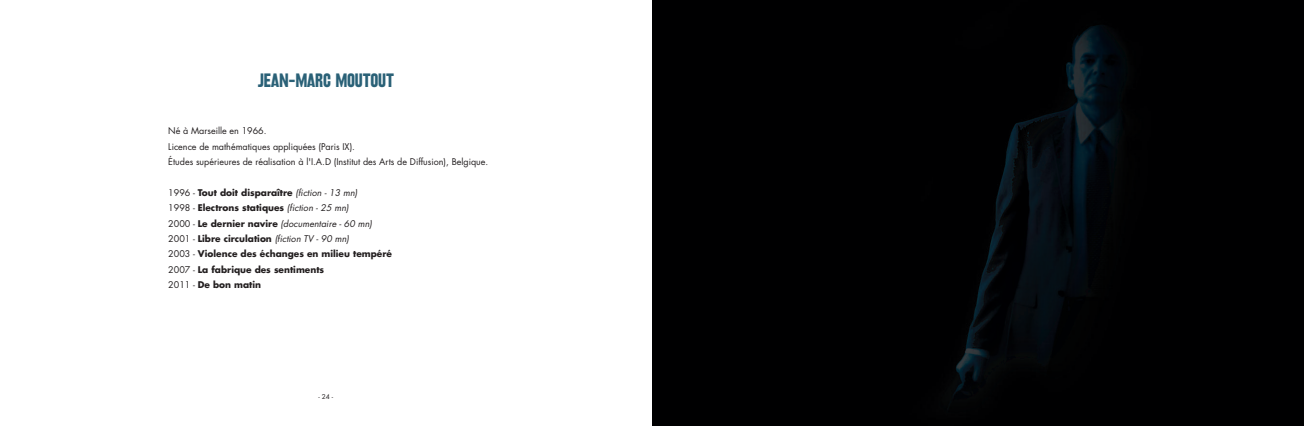
<style>
.page{position:relative;width:1304px;height:426px;background:#fff}
.page>*{position:absolute;margin:0;border:0;box-sizing:border-box;transform-origin:0 0}
.t1{font:18px "Railroad Gothic";color:#2a6177}
.t2{font:700 9px/15.3px "Futura";color:#231f20}
.t3{font:9px/15.3px "Futura";color:#231f20}
.t4{font:6.5px "Futura";color:#231f20}
.s1{font-weight:400}
.s2{font-weight:400;font-style:italic}
</style>
<div class="page">
<img style="left:652px;top:0;width:652px;height:425px">
<h1 class="t1" style="left:258px;top:70px;width:138px">JEAN-MARC MOUTOUT</h1>
<p class="t3" style="left:168px;top:124px;width:322px">Né à Marseille en 1966.<br>Licence de mathématiques appliquées (Paris IX).<br>Études supérieures de réalisation à l'I.A.D (Institut des Arts de Diffusion), Belgique.</p>
<p class="t2" style="left:168px;top:185px;width:225px"><span class="s1">1996 -</span> Tout doit disparaître <span class="s2">(fiction - 13 mn)<br></span><span class="s1">1998 -</span> Electrons statiques <span class="s2">(fiction - 25 mn)<br></span><span class="s1">2000 -</span> Le dernier navire <span class="s2">(documentaire - 60 mn)<br></span><span class="s1">2001 -</span> Libre circulation <span class="s2">(fiction TV - 90 mn)<br></span><span class="s1">2003 -</span> Violence des échanges en milieu tempéré <span class="s1">2007 -</span> La fabrique des sentiments<br><span class="s1">2011 -</span> De bon matin</p>
<p class="t4" style="left:319px;top:393px;width:16px">-24-</p>
</div>
